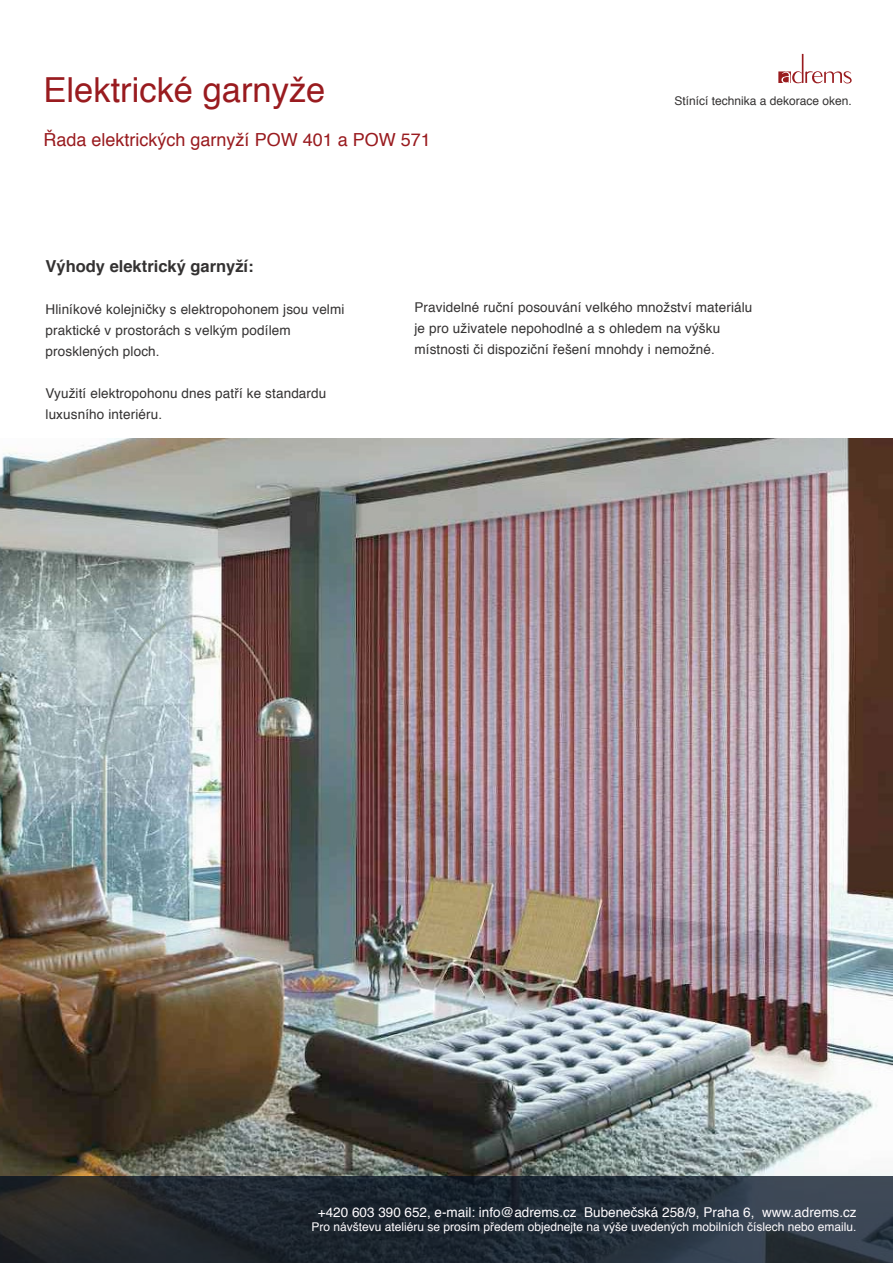
<style>
.page{position:relative;width:893px;height:1263px;background:#fff}
.page>*{position:absolute;margin:0;border:0;box-sizing:border-box;transform-origin:0 0}
.t1{font:34.5px "Helvetica";color:#991b1f}
.t2{font:18px "Helvetica";color:#991b1f}
.t3{font:700 16.5px "Helvetica";color:#343232}
.t4{font:13.5px/21px "Helvetica";letter-spacing:.01em;color:#343232}
.t5{font:13.5px "Helvetica";color:#fffcff}
.t6{font:12px "Helvetica";color:#fffcff}
.t7{font:12px "Helvetica";color:#343232}
</style>
<div class="page">
<img style="left:0;top:438px;width:893px;height:738px">
<svg style="left:778px;top:54px;width:74px;height:30px"></svg>
<svg style="left:0;top:1176px;width:893px;height:87px;background:#242d35"></svg>
<h1 class="t1" style="left:44px;top:64px;width:283px">Elektrické garnyže</h1>
<h2 class="t2" style="left:44px;top:125px;width:389px">Řada elektrických garnyží POW 401 a POW 571</h2>
<p class="t7" style="left:674px;top:91px;width:179px">Stínící technika a dekorace oken.</p>
<p class="t3" style="left:46px;top:253px;width:210px">Výhody elektrický garnyží:</p>
<p class="t4" style="left:46px;top:299px;width:300px">Hliníkové kolejničky s elektropohonem jsou velmi praktické v prostorách s velkým podílem prosklených ploch.</p>
<p class="t4" style="left:46px;top:383px;width:282px">Využití elektropohonu dnes patří ke standardu luxusního interiéru.</p>
<p class="t4" style="left:414px;top:297px;width:339px">Pravidelné ruční posouvání velkého množství materiálu je pro uživatele nepohodlné a s ohledem na výšku místnosti či dispoziční řešení mnohdy i nemožné.</p>
<p class="t5" style="left:318px;top:1202px;width:540px">+420 603 390 652, e-mail: info@adrems.cz Bubenečská 258/9, Praha 6, www.adrems.cz</p>
<p class="t6" style="left:312px;top:1218px;width:546px">Pro návštevu ateliéru se prosím předem objednejte na výše uvedených mobilních číslech nebo emailu.</p>
</div>
